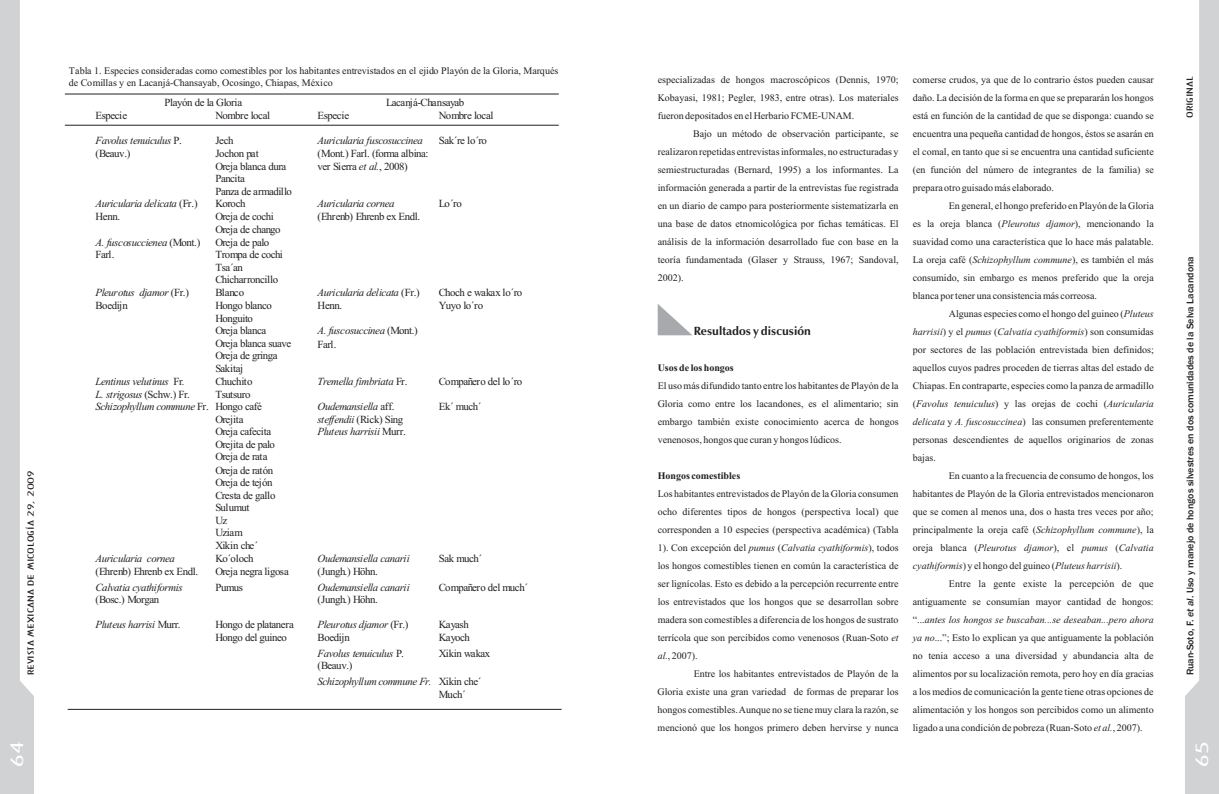
<style>
.page{position:relative;width:1219px;height:794px;background:#fff}
.page>*{position:absolute;margin:0;border:0;box-sizing:border-box;transform-origin:0 0}
.t1{font:16px "Architecture Plain";color:#fff;scale:2 1}
.t2{font:700 12px "Zapf Humanist 601 BT";color:#231f20}
.t3{font:10.9px/12.7px "Times New Roman";letter-spacing:-.04em;color:#231f20}
.t4{font:italic 10.9px/12.5px "Times New Roman";letter-spacing:-.035em;color:#231f20}
.t5{font:10.1px/11.6px "Times New Roman";color:#231f20}
.t6{font:10px/18px "Times New Roman";color:#231f20;text-align:justify}
.t7{font:500 10px "Franklin Gothic";color:#231f20}
.t8{font:700 10px "Times New Roman";color:#231f20}
.t9{font:8px "Architecture Plain";color:#231f20;scale:2 1}
.s1{font-style:normal}
.s2{font-style:italic}
</style>
<div class="page">
<svg style="left:0;top:0;width:34px;height:794px"></svg>
<svg style="left:1185px;top:0;width:34px;height:794px"></svg>
<hr style="left:65px;top:93px;width:494px;height:1px;background:#231f20">
<hr style="left:65px;top:125px;width:494px;height:1px;background:#231f20">
<hr style="left:68px;top:709px;width:494px;height:1px;background:#231f20">
<svg style="left:658px;top:304px;width:34px;height:31px"></svg>
<p class="t9" style="left:27px;top:675px;width:104px;rotate:-90deg">REVISTA MEXICANA DE MICOLOGÍA 29, 2009</p>
<h1 class="t1" style="left:10px;top:767px;width:14px;rotate:-90deg">64</h1>
<p class="t5" style="left:69px;top:66px;width:491px">Tabla 1. Especies consideradas como comestibles por los habitantes entrevistados en el ejido Playón de la Gloria, Marqués de Comillas y en Lacanjá-Chansayab, Ocosingo, Chiapas, México</p>
<p class="t3" style="left:165px;top:97px;width:79px">Playón de la Gloria</p>
<p class="t3" style="left:386px;top:97px;width:80px">Lacanjá-Chansayab</p>
<p class="t3" style="left:95px;top:110px;width:33px">Especie</p>
<p class="t3" style="left:216px;top:110px;width:56px">Nombre local</p>
<p class="t3" style="left:317px;top:110px;width:33px">Especie</p>
<p class="t3" style="left:439px;top:110px;width:56px">Nombre local</p>
<p class="t4" style="left:95px;top:135px;width:88px;line-height:13.4px">Favolus tenuiculus <span class="s1">P. (Beauv.)</span></p>
<p class="t3" style="left:216px;top:135px;width:78px">Jech<br>Jochon pat<br>Oreja blanca dura<br>Pancita<br>Panza de armadillo</p>
<p class="t4" style="left:317px;top:135px;width:107px">Auricularia fuscosuccinea</p>
<p class="t3" style="left:439px;top:135px;width:50px">Sak´re lo´ro</p>
<p class="t3" style="left:317px;top:148px;width:113px">(Mont.) Farl. (forma albina: ver Sierra <span class="s2">et al.</span>, 2008)</p>
<p class="t4" style="left:95px;top:198px;width:104px">Auricularia delicata <span class="s1">(Fr.)<br>Henn.</span></p>
<p class="t4" style="left:95px;top:237px;width:106px">A. fuscosuccienea <span class="s1">(Mont.)<br>Farl.</span></p>
<p class="t3" style="left:216px;top:198px;width:69px">Koroch<br>Oreja de cochi<br>Oreja de chango<br>Oreja de palo<br>Trompa de cochi<br>Tsa´an<br>Chicharroncillo</p>
<p class="t4" style="left:317px;top:198px;width:79px">Auricularia cornea</p>
<p class="t3" style="left:317px;top:211px;width:104px">(Ehrenb) Ehrenb ex Endl.</p>
<p class="t4" style="left:95px;top:287px;width:95px;line-height:13.4px">Pleurotus djamor <span class="s1">(Fr.)<br>Boedijn</span></p>
<p class="t3" style="left:216px;top:287px;width:77px">Blanco<br>Hongo blanco<br>Honguito<br>Oreja blanca<br>Oreja blanca suave<br>Oreja de gringa<br>Sakitaj</p>
<p class="t4" style="left:317px;top:287px;width:104px;line-height:13.4px">Auricularia delicata <span class="s1">(Fr.)<br>Henn.</span></p>
<p class="t4" style="left:317px;top:325px;width:102px;line-height:13.4px">A. fuscosuccinea <span class="s1">(Mont.)<br>Farl.</span></p>
<p class="t3" style="left:439px;top:198px;width:25px">Lo´ro</p>
<p class="t3" style="left:439px;top:287px;width:85px;line-height:13.4px">Choch e wakax lo´ro<br>Yuyo lo´ro</p>
<p class="t4" style="left:95px;top:376px;width:96px">Lentinus velutinus <span class="s1">Fr</span>.<br>L. strigosus <span class="s1">(Schw.) Fr.</span></p>
<p class="t3" style="left:216px;top:376px;width:38px">Chuchito<br>Tsutsuro</p>
<p class="t4" style="left:317px;top:376px;width:92px">Tremella fimbriata <span class="s1">Fr.</span></p>
<p class="t3" style="left:439px;top:376px;width:85px">Compañero del lo´ro</p>
<p class="t3" style="left:216px;top:401px;width:62px;text-indent:-120px"><span class="s2">Schizophyllum commune</span> Fr. Hongo café<br>Orejita<br>Oreja cafecita<br>Orejita de palo<br>Oreja de rata<br>Oreja de ratón<br>Oreja de tejón<br>Cresta de gallo<br>Sulumut<br>Uz<br>Uziam<br>Xikin che´</p>
<p class="t4" style="left:317px;top:401px;width:90px">Oudemansiella <span class="s1">aff. </span>stef endii <span class="s1">(Rick) Sing<br></span>Pluteus harrisii <span class="s1">Murr.</span></p>
<p class="t3" style="left:439px;top:401px;width:44px">Ek´ much´</p>
<p class="t4" style="left:95px;top:553px;width:81px">Auricularia cornea</p>
<p class="t3" style="left:95px;top:566px;width:104px">(Ehrenb) Ehrenb ex Endl.</p>
<p class="t3" style="left:216px;top:553px;width:75px">Ko´oloch<br>Oreja negra ligosa</p>
<p class="t4" style="left:317px;top:553px;width:94px">Oudemansiella canarii</p>
<p class="t3" style="left:439px;top:553px;width:45px">Sak much´</p>
<p class="t3" style="left:317px;top:566px;width:62px">(Jungh.) Höhn.</p>
<p class="t4" style="left:95px;top:582px;width:89px">Calvatia cyathiformis</p>
<p class="t3" style="left:95px;top:594px;width:65px">(Bosc.) Morgan</p>
<p class="t3" style="left:216px;top:582px;width:29px">Pumus</p>
<p class="t4" style="left:317px;top:582px;width:94px">Oudemansiella canarii</p>
<p class="t3" style="left:317px;top:594px;width:62px">(Jungh.) Höhn.</p>
<p class="t3" style="left:439px;top:582px;width:91px">Compañero del much´</p>
<p class="t4" style="left:95px;top:619px;width:87px">Pluteus harrisi <span class="s1">Murr.</span></p>
<p class="t3" style="left:216px;top:619px;width:80px">Hongo de platanera<br>Hongo del guineo</p>
<p class="t4" style="left:317px;top:619px;width:93px">Pleurotus djamor <span class="s1">(Fr.)<br>Boedijn</span></p>
<p class="t3" style="left:439px;top:619px;width:33px">Kayash<br>Kayoch</p>
<p class="t4" style="left:317px;top:648px;width:88px">Favolus tenuiculus <span class="s1">P. (Beauv.)</span></p>
<p class="t3" style="left:439px;top:648px;width:53px">Xikin wakax</p>
<p class="t4" style="left:439px;top:676px;width:44px;text-indent:-121px">Schizophyllum commune Fr. <span class="s1">Xikin che´<br>Much´</span></p>
<p class="t6" style="left:658px;top:72px;width:242px">especializadas de hongos macroscópicos (Dennis, 1970; Kobayasi, 1981; Pegler, 1983, entre otras). Los materiales fueron depositados en el Herbario FCME-UNAM.</p>
<p class="t6" style="left:658px;top:126px;width:242px;text-indent:35px">Bajo un método de observación participante, se realizaron repetidas entrevistas informales, no estructuradas y semiestructuradas (Bernard, 1995) a los informantes. La información generada a partir de la entrevistas fue registrada en un diario de campo para posteriormente sistematizarla en una base de datos etnomicológica por fichas temáticas. El análisis de la información desarrollado fue con base en la teoría fundamentada (Glaser y Strauss, 1967; Sandoval, 2002).</p>
<p class="t2" style="left:694px;top:326px;width:119px">Resultados y discusión</p>
<p class="t8" style="left:658px;top:364px;width:78px">Usos de los hongos</p>
<p class="t6" style="left:658px;top:378px;width:242px">El uso más difundido tanto entre los habitantes de Playón de la Gloria como entre los lacandones, es el alimentario; sin embargo también existe conocimiento acerca de hongos venenosos, hongos que curan y hongos lúdicos.</p>
<p class="t8" style="left:658px;top:472px;width:84px">Hongos comestibles</p>
<p class="t6" style="left:658px;top:486px;width:242px">Los habitantes entrevistados de Playón de la Gloria consumen ocho diferentes tipos de hongos (perspectiva local) que corresponden a 10 especies (perspectiva académica) (Tabla 1). Con excepción del <span class="s2">pumus</span> (<span class="s2">Calvatia cyathiformis</span>), todos los hongos comestibles tienen en común la característica de ser lignícolas. Esto es debido a la percepción recurrente entre los entrevistados que los hongos que se desarrollan sobre madera son comestibles a diferencia de los hongos de sustrato terrícola que son percibidos como venenosos (Ruan-Soto <span class="s2">et al.</span>, 2007).</p>
<p class="t6" style="left:658px;top:666px;width:242px;text-indent:36px">Entre los habitantes entrevistados de Playón de la Gloria existe una gran variedad de formas de preparar los hongos comestibles. Aunque no se tiene muy clara la razón, se mencionó que los hongos primero deben hervirse y nunca</p>
<p class="t6" style="left:913px;top:72px;width:243px">comerse crudos, ya que de lo contrario éstos pueden causar daño. La decisión de la forma en que se prepararán los hongos está en función de la cantidad de que se disponga: cuando se encuentra una pequeña cantidad de hongos, éstos se asarán en el comal, en tanto que si se encuentra una cantidad suficiente (en función del número de integrantes de la familia) se prepara otro guisado más elaborado.</p>
<p class="t6" style="left:913px;top:198px;width:242px;text-indent:36px">En general, el hongo preferido en Playón de la Gloria es la oreja blanca (<span class="s2">Pleurotus djamor</span>), mencionando la suavidad como una característica que lo hace más palatable.<br>La oreja café (<span class="s2">Schizophyllum commune</span>), es también el más consumido, sin embargo es menos preferido que la oreja blanca por tener una consistencia más correosa.</p>
<p class="t6" style="left:913px;top:306px;width:242px;text-indent:36px">Algunas especies como el hongo del guineo (<span class="s2">Pluteus harrisii</span>) y el <span class="s2">pumus</span> (<span class="s2">Calvatia cyathiformis</span>) son consumidas por sectores de las población entrevistada bien definidos; aquellos cuyos padres proceden de tierras altas del estado de Chiapas. En contraparte, especies como la panza de armadillo (<span class="s2">Favolus tenuiculus</span>) y las orejas de cochi (<span class="s2">Auricularia delicata</span> y <span class="s2">A. fuscosuccinea</span>) las consumen preferentemente personas descendientes de aquellos originarios de zonas bajas.</p>
<p class="t6" style="left:913px;top:468px;width:242px;text-indent:36px">En cuanto a la frecuencia de consumo de hongos, los habitantes de Playón de la Gloria entrevistados mencionaron que se comen al menos una, dos o hasta tres veces por año; principalmente la oreja café (<span class="s2">Schizophyllum commune</span>), la oreja blanca (<span class="s2">Pleurotus djamor</span>), el <span class="s2">pumus</span> (<span class="s2">Calvatia cyathiformis</span>) y el hongo del guineo (<span class="s2">Pluteus harrisii</span>).</p>
<p class="t6" style="left:913px;top:576px;width:242px;text-indent:36px">Entre la gente existe la percepción de que antiguamente se consumían mayor cantidad de hongos: “...<span class="s2">antes los hongos se buscaban...se deseaban...pero ahora ya no</span>...”; Esto lo explican ya que antiguamente la población no tenia acceso a una diversidad y abundancia alta de alimentos por su localización remota, pero hoy en día gracias a los medios de comunicación la gente tiene otras opciones de alimentación y los hongos son percibidos como un alimento ligado a una condición de pobreza (Ruan-Soto <span class="s2">et al.</span>, 2007).</p>
<p class="t9" style="left:1186px;top:118px;width:22px;rotate:-90deg">ORIGINAL</p>
<p class="t7" style="left:1186px;top:675px;width:421px;rotate:-90deg">Ruan-Soto, F. <span class="s2">et al</span>. Uso y manejo de hongos silvestres en dos comunidades de la Selva Lacandona</p>
<h1 class="t1" style="left:1195px;top:767px;width:14px;rotate:-90deg">65</h1>
</div>
